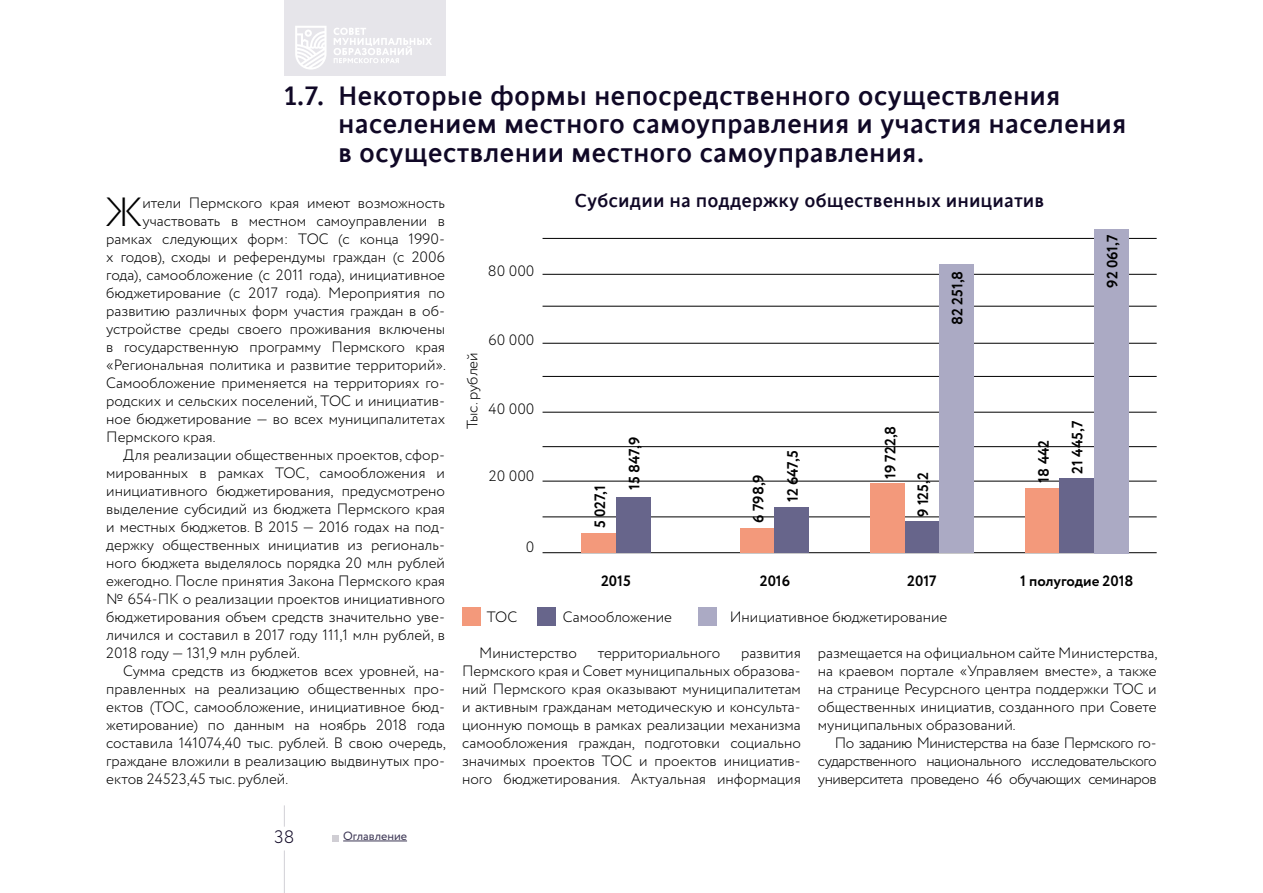
<style>
.page{position:relative;width:1263px;height:893px;background:#fff}
.page>*{position:absolute;margin:0;border:0;box-sizing:border-box;transform-origin:0 0}
.t1{font:300 40.65px "Circe";color:#000}
.t2{font:500 30px/28.5px "Cinta";color:#100826}
.t3{font:500 21px "Cinta";color:#100826}
.t4{font:300 18px "Circe";color:#100826}
.t5{font:300 15px/18px "Circe";color:#000;text-align:justify}
.t6{font:700 15px/32.5px "Circe";color:#000}
.t7{font:12px "Circe";color:#3d3755}
</style>
<div class="page">
<svg style="left:284px;top:805px;width:1px;height:22px"></svg>
<hr style="left:284px;top:850px;width:1px;height:43px;background:#100826">
<hr style="left:343px;top:841px;width:64px;height:1px;background:#3d3755">
<svg style="left:333px;top:835px;width:6px;height:6px"></svg>
<div style="left:284px;top:0;width:161px;height:76px;background:#e6e5ea"></div>
<svg style="left:295px;top:26px;width:137px;height:44px"></svg>
<hr style="left:542px;top:552px;width:615px;height:1px;background:#000">
<hr style="left:542px;top:517px;width:615px;height:1px;background:#000">
<hr style="left:542px;top:481px;width:615px;height:1px;background:#000">
<hr style="left:542px;top:446px;width:615px;height:1px;background:#000">
<hr style="left:542px;top:412px;width:615px;height:1px;background:#000">
<hr style="left:542px;top:376px;width:615px;height:1px;background:#000">
<hr style="left:542px;top:343px;width:615px;height:1px;background:#000">
<hr style="left:542px;top:306px;width:615px;height:1px;background:#000">
<hr style="left:542px;top:274px;width:615px;height:1px;background:#000">
<hr style="left:542px;top:238px;width:615px;height:1px;background:#000">
<div style="left:581px;top:534px;width:35px;height:19px;background:#f3997b"></div>
<div style="left:740px;top:528px;width:34px;height:25px;background:#f3997b"></div>
<div style="left:905px;top:521px;width:34px;height:32px;background:#67658b"></div>
<div style="left:1025px;top:488px;width:35px;height:65px;background:#f3997b"></div>
<div style="left:616px;top:498px;width:34px;height:55px;background:#67658b"></div>
<div style="left:774px;top:507px;width:35px;height:46px;background:#67658b"></div>
<div style="left:870px;top:483px;width:35px;height:70px;background:#f3997b"></div>
<div style="left:1060px;top:479px;width:34px;height:74px;background:#67658b"></div>
<div style="left:939px;top:265px;width:34px;height:288px;background:#abaac4"></div>
<div style="left:1094px;top:229px;width:34px;height:324px;background:#abaac4"></div>
<div style="left:462px;top:607px;width:18px;height:18px;background:#f3997b"></div>
<div style="left:538px;top:607px;width:18px;height:18px;background:#67658b"></div>
<div style="left:698px;top:607px;width:18px;height:18px;background:#abaac4"></div>
<h2 class="t2" style="left:338px;top:82px;width:790px;text-indent:-54px">1.7. Некоторые формы непосредственного осуществления населением местного самоуправления и участия населения в осуществлении местного самоуправления.</h2>
<h3 class="t3" style="left:574px;top:188px;width:471px">Субсидии на поддержку общественных инициатив</h3>
<h1 class="t1" style="left:105px;top:186px;width:39px">Ж</h1>
<p class="t5" style="left:143px;top:195px;width:304px">ители Пермского края имеют возможность</p>
<p class="t5" style="left:143px;top:213px;width:304px">участвовать в местном самоуправлении в</p>
<p class="t5" style="left:106px;top:231px;width:340px">рамках следующих форм: ТОС (с конца 1990-</p>
<p class="t5" style="left:106px;top:249px;width:340px">х годов), сходы и референдумы граждан (с 2006</p>
<p class="t5" style="left:106px;top:267px;width:340px">года), самообложение (с 2011 года), инициативное</p>
<p class="t5" style="left:106px;top:285px;width:340px">бюджетирование (с 2017 года). Мероприятия по</p>
<p class="t5" style="left:106px;top:303px;width:340px">развитию различных форм участия граждан в об-</p>
<p class="t5" style="left:106px;top:321px;width:340px">устройстве среды своего проживания включены</p>
<p class="t5" style="left:106px;top:339px;width:340px">в государственную программу Пермского края</p>
<p class="t5" style="left:106px;top:357px;width:341px">«Региональная политика и развитие территорий».</p>
<p class="t5" style="left:106px;top:375px;width:340px">Самообложение применяется на территориях го-</p>
<p class="t5" style="left:106px;top:393px;width:340px">родских и сельских поселений, ТОС и инициатив-</p>
<p class="t5" style="left:106px;top:411px;width:340px">ное бюджетирование — во всех муниципалитетах</p>
<p class="t5" style="left:106px;top:429px;width:111px">Пермского края.</p>
<p class="t5" style="left:123px;top:447px;width:323px">Для реализации общественных проектов, сфор-</p>
<p class="t5" style="left:106px;top:465px;width:340px">мированных в рамках ТОС, самообложения и</p>
<p class="t5" style="left:106px;top:483px;width:340px">инициативного бюджетирования, предусмотрено</p>
<p class="t5" style="left:106px;top:501px;width:340px">выделение субсидий из бюджета Пермского края</p>
<p class="t5" style="left:106px;top:519px;width:340px">и местных бюджетов. В 2015 — 2016 годах на под-</p>
<p class="t5" style="left:106px;top:537px;width:340px">держку общественных инициатив из региональ-</p>
<p class="t5" style="left:106px;top:555px;width:340px">ного бюджета выделялось порядка 20 млн рублей</p>
<p class="t5" style="left:106px;top:573px;width:340px">ежегодно. После принятия Закона Пермского края</p>
<p class="t5" style="left:106px;top:591px;width:340px">№ 654-ПК о реализации проектов инициативного</p>
<p class="t5" style="left:106px;top:609px;width:340px">бюджетирования объем средств значительно уве-</p>
<p class="t5" style="left:106px;top:627px;width:340px">личился и составил в 2017 году 111,1 млн рублей, в</p>
<p class="t5" style="left:106px;top:645px;width:195px">2018 году — 131,9 млн рублей.</p>
<p class="t5" style="left:123px;top:663px;width:323px">Сумма средств из бюджетов всех уровней, на-</p>
<p class="t5" style="left:106px;top:681px;width:340px">правленных на реализацию общественных про-</p>
<p class="t5" style="left:106px;top:699px;width:340px">ектов (ТОС, самообложение, инициативное бюд-</p>
<p class="t5" style="left:106px;top:717px;width:340px">жетирование) по данным на ноябрь 2018 года</p>
<p class="t5" style="left:106px;top:735px;width:341px">составила 141074,40 тыс. рублей. В свою очередь,</p>
<p class="t5" style="left:106px;top:753px;width:340px">граждане вложили в реализацию выдвинутых про-</p>
<p class="t5" style="left:106px;top:771px;width:183px">ектов 24523,45 тыс. рублей.</p>
<p class="t6" style="left:1097px;top:288px;width:55px;rotate:-90deg">92 061,7</p>
<p class="t5" style="left:488px;top:263px;width:48px">80 000</p>
<p class="t6" style="left:942px;top:325px;width:56px;rotate:-90deg">82 251,8</p>
<p class="t5" style="left:488px;top:331px;width:48px">60 000</p>
<p class="t5" style="left:464px;top:429px;width:78px;rotate:-90deg">Тыс. рублей</p>
<p class="t5" style="left:489px;top:400px;width:47px">40 000</p>
<p class="t6" style="left:1062px;top:473px;width:54px;rotate:-90deg">21 445,7</p>
<p class="t6" style="left:875px;top:517px;width:93px;text-indent:38px;rotate:-90deg">19 722,8<br>9 125,2</p>
<p class="t6" style="left:619px;top:490px;width:54px;rotate:-90deg">15 847,9</p>
<p class="t6" style="left:1028px;top:482px;width:44px;rotate:-90deg">18 442</p>
<p class="t6" style="left:777px;top:502px;width:53px;rotate:-90deg">12 647,5</p>
<p class="t5" style="left:489px;top:467px;width:47px">20 000</p>
<p class="t6" style="left:743px;top:523px;width:50px;rotate:-90deg">6 798,9</p>
<p class="t6" style="left:584px;top:528px;width:45px;rotate:-90deg">5 027,1</p>
<p class="t5" style="left:526px;top:539px;width:10px">0</p>
<p class="t6" style="left:760px;top:566px;width:32px">2016</p>
<p class="t6" style="left:907px;top:566px;width:31px">2017</p>
<p class="t6" style="left:1020px;top:566px;width:115px">1 полугодие 2018</p>
<p class="t6" style="left:601px;top:566px;width:31px">2015</p>
<p class="t5" style="left:487px;top:609px;width:32px">ТОС</p>
<p class="t5" style="left:563px;top:609px;width:111px">Самообложение</p>
<p class="t5" style="left:730px;top:609px;width:219px">Инициативное бюджетирование</p>
<p class="t5" style="left:479px;top:645px;width:99px">Министерство</p>
<p class="t5" style="left:598px;top:645px;width:124px">территориального</p>
<p class="t5" style="left:462px;top:645px;width:340px;text-indent:279px">развития Пермского края и Совет муниципальных образова&shy;ний Пермского края оказывают муниципалитетам и активным гражданам методическую и консульта&shy;ционную помощь в рамках реализации механизма самообложения граждан, подготовки социально значимых проектов ТОС и проектов инициатив&shy;ного бюджетирования. Актуальная информация</p>
<p class="t5" style="left:818px;top:645px;width:341px">размещается на официальном сайте Министерства, на краевом портале «Управляем вместе», а также на странице Ресурсного центра поддержки ТОС и общественных инициатив, созданного при Совете муниципальных образований.</p>
<p class="t5" style="left:818px;top:735px;width:340px;text-indent:17px">По заданию Министерства на базе Пермского го&shy;сударственного национального исследовательского университета проведено 46 обучающих семинаров</p>
<p class="t4" style="left:274px;top:825px;width:22px">38</p>
<p class="t7" style="left:343px;top:828px;width:65px">Оглавление</p>
</div>
